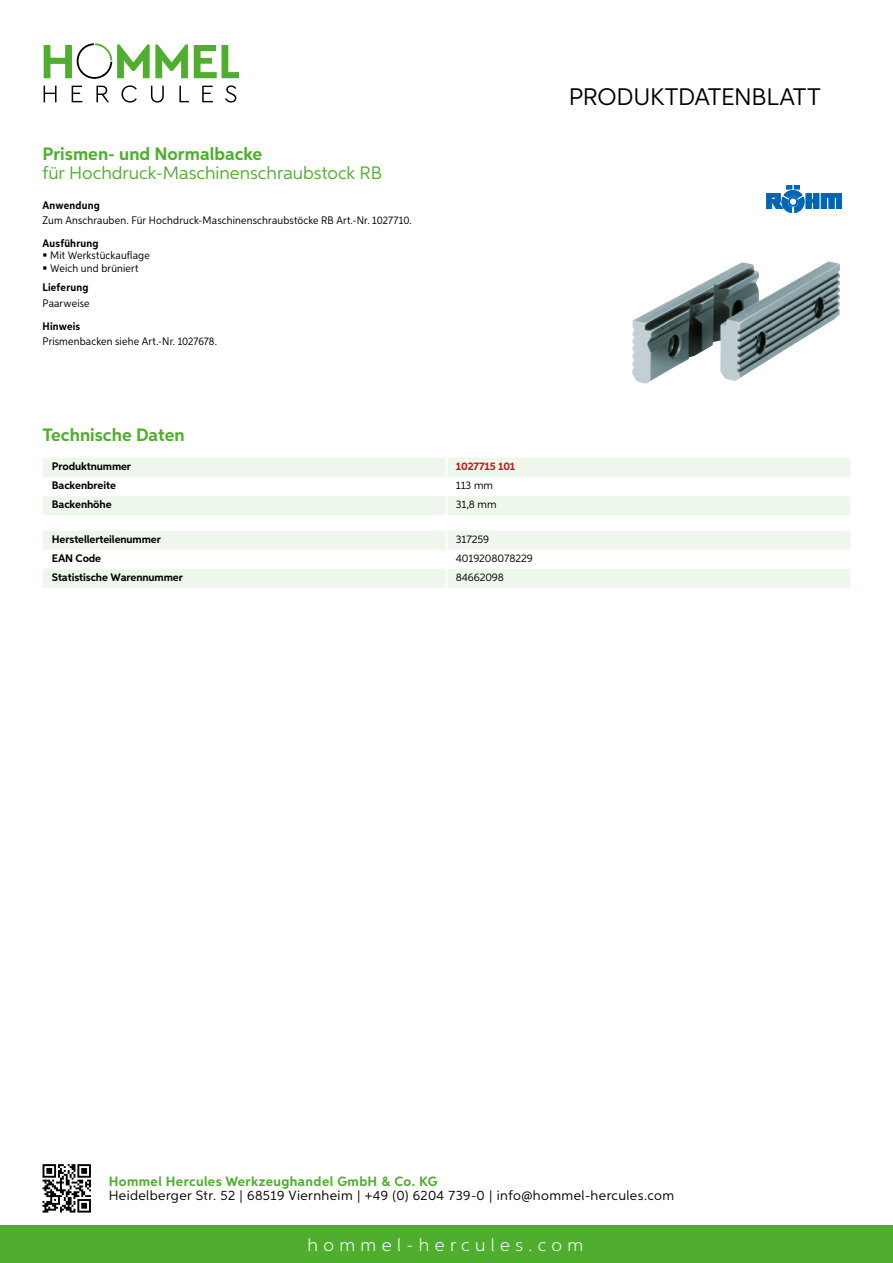
<style>
.page{position:relative;width:893px;height:1263px;background:#fff}
.page>*{position:absolute;margin:0;border:0;box-sizing:border-box;transform-origin:0 0}
.t1{font:24px "Aspira";letter-spacing:-.01em;color:#000}
.t2{font:700 18px "Aspira";color:#50ae2f}
.t3{font:18px "Aspira";color:#50ae2f}
.t4{font:300 18px "Aspira";letter-spacing:.3em;color:#fff}
.t5{font:13.5px "Aspira";letter-spacing:.03em;color:#000}
.t6{font:700 13.5px "Aspira";letter-spacing:.03em;color:#50ae2f}
.t7{font:10.95px/12.8px "Aspira Nar";letter-spacing:.015em;color:#000}
.t8{font:700 10.95px "Aspira";letter-spacing:-.01em;color:#000}
.t9{font:10.95px "Aspira";letter-spacing:-.01em;color:#000}
.t10{font:700 10.95px "Aspira Nar";letter-spacing:.02em;color:#000}
.t11{font:700 10.95px "Aspira";letter-spacing:-.01em;color:#cd1013}
</style>
<div class="page">
<div style="left:0;top:1226px;width:893px;height:37px;background:#50ae2f"></div>
<svg style="left:43px;top:1164px;width:48px;height:48px"></svg>
<svg style="left:194px;top:45px;width:45px;height:33px"></svg>
<svg style="left:44px;top:43px;width:144px;height:36px"></svg>
<svg style="left:44px;top:86px;width:13px;height:16px"></svg>
<svg style="left:72px;top:86px;width:10px;height:16px"></svg>
<svg style="left:96px;top:86px;width:13px;height:16px"></svg>
<svg style="left:121px;top:85px;width:16px;height:18px"></svg>
<svg style="left:151px;top:86px;width:13px;height:17px"></svg>
<svg style="left:179px;top:86px;width:10px;height:16px"></svg>
<svg style="left:202px;top:86px;width:11px;height:16px"></svg>
<svg style="left:225px;top:85px;width:11px;height:18px"></svg>
<svg style="left:43px;top:458px;width:807px;height:57px"></svg>
<hr style="left:445px;top:496px;width:3px;height:19px;background:#fff">
<svg style="left:43px;top:531px;width:807px;height:57px"></svg>
<hr style="left:445px;top:569px;width:3px;height:19px;background:#fff">
<img style="left:632px;top:261px;width:208px;height:123px">
<svg style="left:766px;top:185px;width:76px;height:28px"></svg>
<h2 class="t2" style="left:43px;top:142px;width:221px">Prismen- und Normalbacke</h2>
<h2 class="t3" style="left:43px;top:162px;width:328px">für Hochdruck-Maschinenschraubstock RB</h2>
<p class="t10" style="left:43px;top:199px;width:59px">Anwendung</p>
<p class="t7" style="left:43px;top:214px;width:371px">Zum Anschrauben. Für Hochdruck-Maschinenschraubstöcke RB Art.-Nr. 1027710.</p>
<p class="t10" style="left:43px;top:236px;width:58px">Ausführung</p>
<p class="t7" style="left:50px;top:249px;width:101px">Mit Werkstückauflage<br>Weich und brüniert</p>
<p class="t10" style="left:43px;top:281px;width:47px">Lieferung</p>
<p class="t7" style="left:43px;top:296px;width:49px">Paarweise</p>
<p class="t10" style="left:43px;top:319px;width:39px">Hinweis</p>
<p class="t7" style="left:43px;top:334px;width:176px">Prismenbacken siehe Art.-Nr. 1027678.</p>
<h2 class="t2" style="left:43px;top:424px;width:144px">Technische Daten</h2>
<p class="t8" style="left:52px;top:459px;width:81px">Produktnummer</p>
<p class="t11" style="left:456px;top:459px;width:61px">1027715 101</p>
<p class="t8" style="left:52px;top:478px;width:66px">Backenbreite</p>
<p class="t9" style="left:456px;top:478px;width:39px">113 mm</p>
<p class="t8" style="left:52px;top:498px;width:61px">Backenhöhe</p>
<p class="t9" style="left:456px;top:498px;width:42px">31,8 mm</p>
<p class="t8" style="left:52px;top:532px;width:111px">Herstellerteilenummer</p>
<p class="t9" style="left:456px;top:532px;width:35px">317259</p>
<p class="t8" style="left:52px;top:551px;width:51px">EAN Code</p>
<p class="t9" style="left:456px;top:551px;width:78px">4019208078229</p>
<p class="t8" style="left:52px;top:570px;width:132px">Statistische Warennummer</p>
<p class="t9" style="left:456px;top:570px;width:50px">84662098</p>
<h1 class="t1" style="left:569px;top:82px;width:253px">Produktdatenblatt</h1>
<p class="t6" style="left:109px;top:1172px;width:330px">Hommel Hercules Werkzeughandel GmbH &amp; Co. KG</p>
<p class="t5" style="left:109px;top:1187px;width:567px">Heidelberger Str. 52 | 68519 Viernheim | +49 (0) 6204 739-0 | info@hommel-hercules.com</p>
<h2 class="t4" style="left:307px;top:1234px;width:277px">hommel-hercules.com</h2>
</div>
